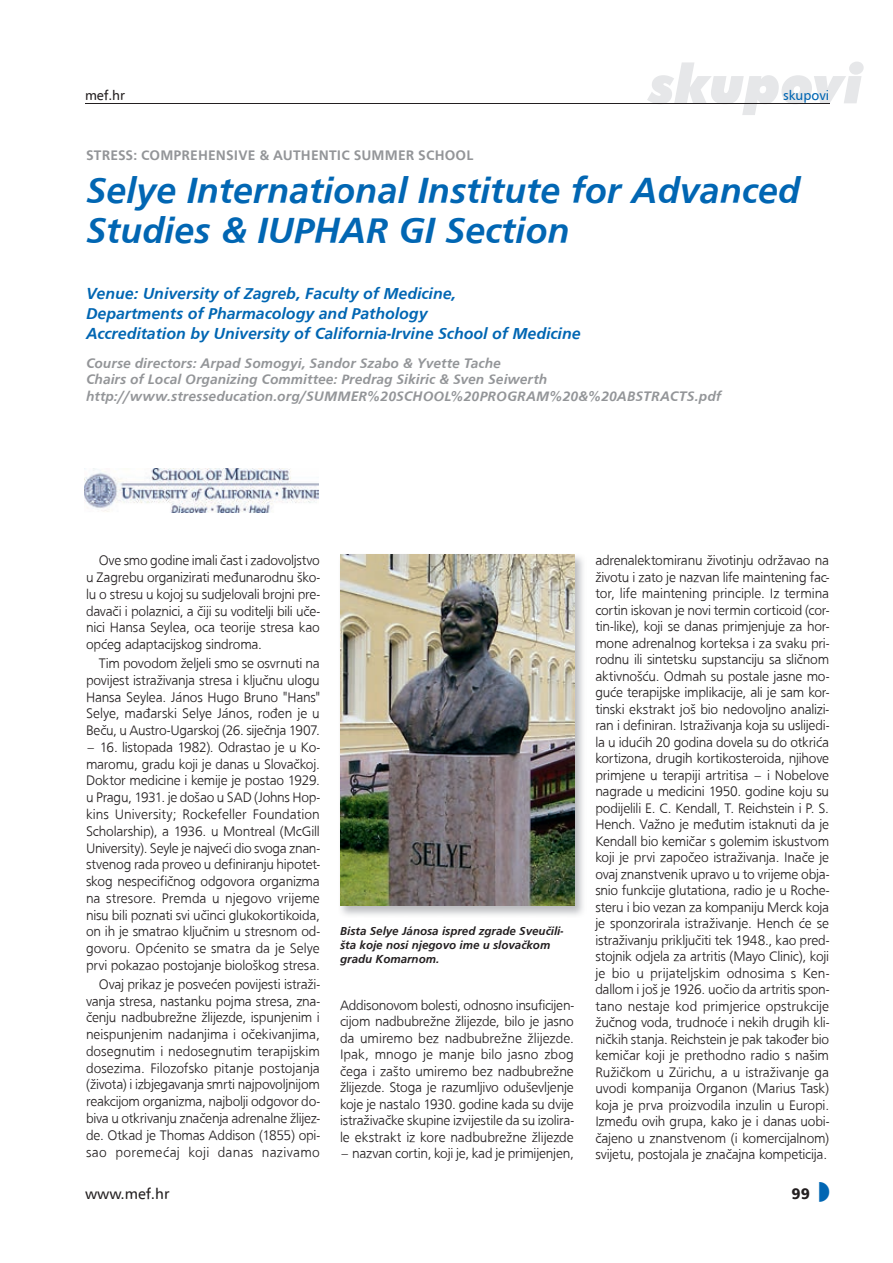
<style>
.page{position:relative;width:893px;height:1263px;background:#fff}
.page>*{position:absolute;margin:0;border:0;box-sizing:border-box;transform-origin:0 0}
.t1{font:italic 900 54px "A Futura";color:#e6e7e9}
.t2{font:500 37.5px/40.5px "Frugal Sans Bold Italic DTC";color:#0166b3}
.t3{font:500 16.5px/19.8px "Frugal Sans Bold Italic DTC";color:#0166b3}
.t4{font:15px "A Frutiger";color:#231f20}
.t5{font:900 15px "A Frutiger";color:#231f20}
.t6{font:500 14.25px/16.5px "Frugal Sans Light DTC";letter-spacing:-.015em;color:#231f20;text-align:justify}
.t7{font:500 14.25px/16.5px "Frugal Sans Bold Italic DTC";letter-spacing:.01em;color:#939598}
.t8{font:14.25px "Frugal Sans Bold DTC";letter-spacing:.005em;color:#939598}
.t9{font:13.5px "A Frutiger";color:#0166b3}
.t10{font:13.5px "A Frutiger";color:#231f20}
.t11{font:500 12px/14.2px "Frugal Sans Bold Italic DTC";color:#231f20}
</style>
<div class="page">
<hr style="left:85px;top:104px;width:744px;height:1px;background:#231f20">
<img style="left:84px;top:469px;width:235px;height:44px">
<img style="left:340px;top:554px;width:243px;height:361px">
<img style="left:340px;top:555px;width:234px;height:351px">
<p class="t10" style="left:85px;top:87px;width:42px">mef.hr</p>
<h1 class="t1" style="left:649px;top:51px;width:216px">skupovi</h1>
<p class="t9" style="left:783px;top:87px;width:48px">skupovi</p>
<p class="t8" style="left:86px;top:147px;width:389px">STRESS: COMPREHENSIVE &amp; AUTHENTIC SUMMER SCHOOL</p>
<h2 class="t2" style="left:86px;top:169px;width:715px">Selye International Institute for Advanced<br>Studies &amp; IUPHAR GI Section</h2>
<p class="t3" style="left:86px;top:283px;width:496px">Venue: University of Zagreb, Faculty of Medicine,<br>Departments of Pharmacology and Pathology<br>Accreditation by University of California-Irvine School of Medicine</p>
<p class="t7" style="left:86px;top:355px;width:637px">Course directors: Arpad Somogyi, Sandor Szabo &amp; Yvette Tache<br>Chairs of Local Organizing Committee: Predrag Sikiric &amp; Sven Seiwerth http://www.stresseducation.org/SUMMER%20SCHOOL%20PROGRAM%20&amp;%20ABSTRACTS.pdf</p>
<p class="t6" style="left:86px;top:552px;width:235px;text-indent:13px">Ove smo godine imali čast i zadovoljstvo u Zagrebu organizirati međunarodnu ško&shy;lu o stresu u kojoj su sudjelovali brojni pre&shy;davači i polaznici, a čiji su voditelji bili uče&shy;nici Hansa Seylea, oca teorije stresa kao općeg adaptacijskog sindroma.</p>
<p class="t6" style="left:86px;top:655px;width:235px;text-indent:13px">Tim povodom željeli smo se osvrnuti na povijest istraživanja stresa i ključnu ulogu Hansa Seylea. János Hugo Bruno "Hans" Selye, mađarski Selye János, rođen je u Beču, u Austro-Ugarskoj (26. siječnja 1907.</p>
<p class="t6" style="left:86px;top:739px;width:235px">– 16. listopada 1982). Odrastao je u Ko&shy;maromu, gradu koji je danas u Slovačkoj.<br>Doktor medicine i kemije je postao 1929. u Pragu, 1931. je došao u SAD (Johns Hop&shy;kins University; Rockefeller Foundation Scholarship), a 1936. u Montreal (McGill University). Seyle je najveći dio svoga znan&shy;stvenog rada proveo u definiranju hipotet&shy;skog nespecifičnog odgovora organizma na stresore. Premda u njegovo vrijeme nisu bili poznati svi učinci glukokortikoida, on ih je smatrao ključnim u stresnom od&shy;govoru. Općenito se smatra da je Selye prvi pokazao postojanje biološkog stresa.</p>
<p class="t6" style="left:86px;top:975px;width:235px;text-indent:13px">Ovaj prikaz je posvećen povijesti istraži&shy;vanja stresa, nastanku pojma stresa, zna&shy;čenju nadbubrežne žlijezde, ispunjenim i neispunjenim nadanjima i očekivanjima, dosegnutim i nedosegnutim terapijskim dosezima. Filozofsko pitanje postojanja (života) i izbjegavanja smrti najpovoljnijom reakcijom organizma, najbolji odgovor do&shy;biva u otkrivanju značenja adrenalne žlijez&shy;de. Otkad je Thomas Addison (1855) opi&shy;sao poremećaj koji danas nazivamo</p>
<p class="t11" style="left:340px;top:923px;width:225px">Bista Selye Jánosa ispred zgrade Sveučili&shy;šta koje nosi njegovo ime u slovačkom gradu Komarnom.</p>
<p class="t6" style="left:340px;top:996px;width:235px">Addisonovom bolesti, odnosno insuficijen&shy;cijom nadbubrežne žlijezde, bilo je jasno da umiremo bez nadbubrežne žlijezde.<br>Ipak, mnogo je manje bilo jasno zbog čega i zašto umiremo bez nadbubrežne žlijezde. Stoga je razumljivo oduševljenje koje je nastalo 1930. godine kada su dvije istraživačke skupine izvijestile da su izolira&shy;le ekstrakt iz kore nadbubrežne žlijezde</p>
<p class="t6" style="left:340px;top:1145px;width:235px">– nazvan cortin, koji je, kad je primijenjen,</p>
<p class="t6" style="left:595px;top:552px;width:235px">adrenalektomiranu životinju održavao na životu i zato je nazvan life maintening fac&shy;tor, life maintening principle. Iz termina cortin iskovan je novi termin corticoid (cor&shy;tin-like), koji se danas primjenjuje za hor&shy;mone adrenalnog korteksa i za svaku pri&shy;rodnu ili sintetsku supstanciju sa sličnom aktivnošću. Odmah su postale jasne mo&shy;guće terapijske implikacije, ali je sam kor&shy;tinski ekstrakt još bio nedovoljno analizi&shy;ran i definiran. Istraživanja koja su uslijedi&shy;la u idućih 20 godina dovela su do otkrića kortizona, drugih kortikosteroida, njihove primjene u terapiji artritisa – i Nobelove nagrade u medicini 1950. godine koju su podijelili E. C. Kendall, T. Reichstein i P. S.<br>Hench. Važno je međutim istaknuti da je Kendall bio kemičar s golemim iskustvom koji je prvi započeo istraživanja. Inače je ovaj znanstvenik upravo u to vrijeme obja&shy;snio funkcije glutationa, radio je u Roche&shy;steru i bio vezan za kompaniju Merck koja je sponzorirala istraživanje. Hench će se istraživanju priključiti tek 1948., kao pred&shy;stojnik odjela za artritis (Mayo Clinic), koji je bio u prijateljskim odnosima s Ken&shy;dallom i još je 1926. uočio da artritis spon&shy;tano nestaje kod primjerice opstrukcije žučnog voda, trudnoće i nekih drugih kli&shy;ničkih stanja. Reichstein je pak također bio kemičar koji je prethodno radio s našim Ružičkom u Zürichu, a u istraživanje ga uvodi kompanija Organon (Marius Task) koja je prva proizvodila inzulin u Europi.<br>Između ovih grupa, kako je i danas uobi&shy;čajeno u znanstvenom (i komercijalnom) svijetu, postojala je značajna kompeticija.</p>
<p class="t4" style="left:85px;top:1185px;width:86px">www.mef.hr</p>
<p class="t5" style="left:792px;top:1184px;width:20px">99</p>
</div>
